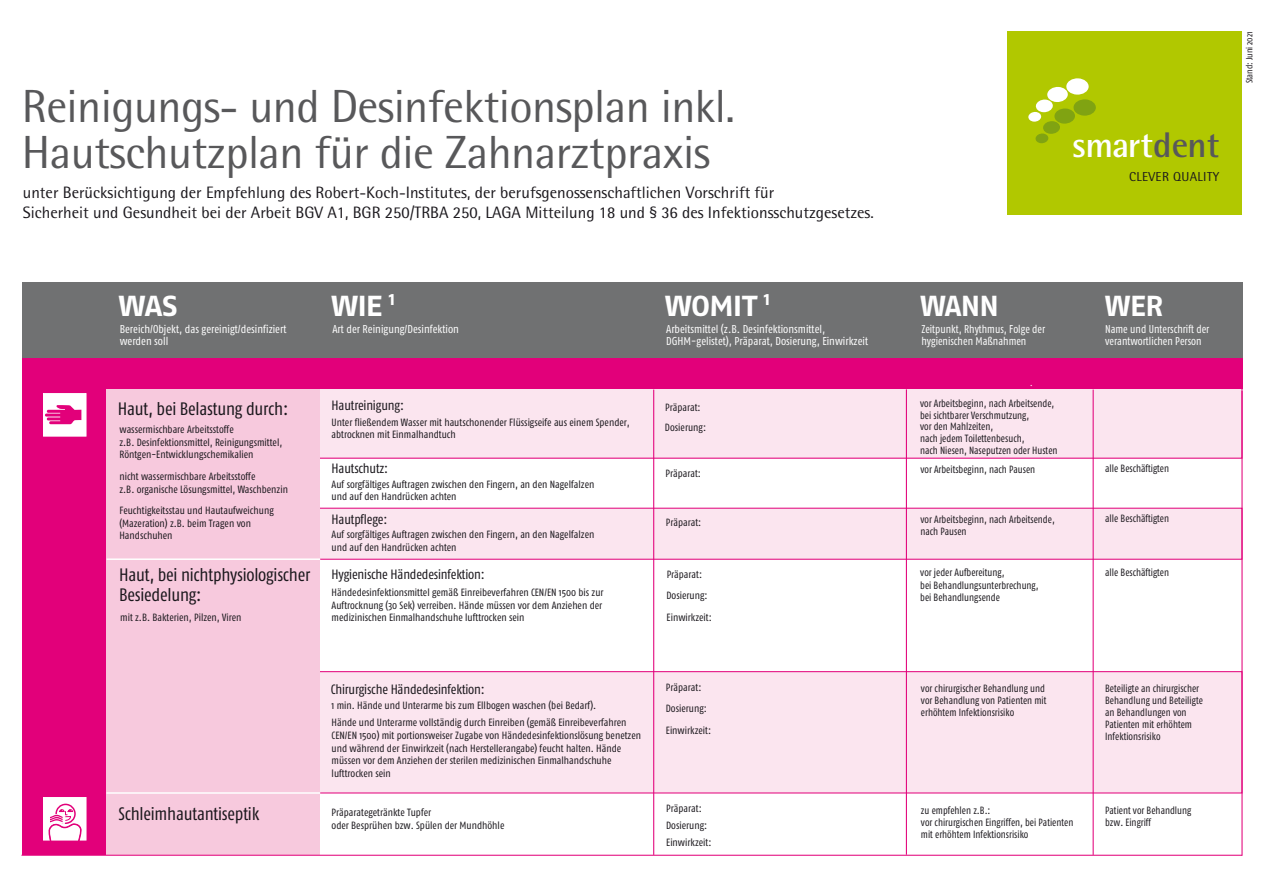
<style>
.page{position:relative;width:1263px;height:893px;background:#fff}
.page>*{position:absolute;margin:0;border:0;box-sizing:border-box;transform-origin:0 0}
.t1{font:46.5px/46.5px "Rotis Semi Sans Pro";letter-spacing:-.015em;color:#58585a}
.t2{font:700 35.7px "Rotis Semi Sans";letter-spacing:-.01em;color:#fff}
.t3{font:700 28.95px "Fago Ex";letter-spacing:-.02em;color:#fff}
.t4{font:700 28.95px "Fago Ex";letter-spacing:-.02em;color:#fff;scale:.95 1}
.t5{font:19.5px "Fago Co Bold Caps";color:#fff}
.t6{font:18px/19.5px "Fago Co";letter-spacing:-.015em;color:#1a171c}
.t7{font:16.5px/19.8px "Rotis Semi Sans Pro";color:#1a171c}
.t8{font:13.5px "Fago Co";letter-spacing:-.015em;color:#1a171c}
.t9{font:13.05px "Rotis Semi Sans";letter-spacing:.03em;color:#1a171c}
.t10{font:11.4px/12px "Fago Co";color:#fff}
.t11{font:11.4px/12px "Fago Co";color:#fff;scale:.95 1}
.t12{font:11.25px "Minion Pro";color:#fff;scale:.95 1}
.t13{font:10.5px/12.6px "Fago Co";color:#1a171c}
.t14{font:10.5px/12px "Fago Co";color:#1a171c;scale:.95 1}
.t15{font:9px "Fago Co";color:#1a171c}
.s1{color:#58585a}
</style>
<div class="page">
<div style="left:22px;top:282px;width:1220px;height:77px;background:#707172"></div>
<div style="left:283px;top:388px;width:959px;height:71px;background:#fbe5ef"></div>
<div style="left:278px;top:508px;width:964px;height:52px;background:#fbe5ef"></div>
<div style="left:275px;top:671px;width:967px;height:122px;background:#fbe5ef;border:1px solid #e2007a"></div>
<div style="left:22px;top:358px;width:86px;height:497px;background:#e2007a"></div>
<div style="left:107px;top:389px;width:213px;height:466px;background:#f7c9dd"></div>
<div style="left:43px;top:393px;width:43px;height:43px;background:#fff;border:1px solid #fff"></div>
<svg style="left:45px;top:405px;width:36px;height:19px"></svg>
<div style="left:43px;top:797px;width:43px;height:43px;background:#fff"></div>
<div style="left:55px;top:804px;width:21px;height:20px;border:1px solid #e2007a;border-radius:50%"></div>
<svg style="left:46px;top:809px;width:38px;height:32px"></svg>
<hr style="left:107px;top:558px;width:213px;height:2px;background:#fff">
<hr style="left:106px;top:792px;width:214px;height:2px;background:#fff">
<hr style="left:1241px;top:391px;width:1px;height:465px;background:#e2007a">
<div style="left:98px;top:358px;width:1144px;height:31px;background:#e2007a"></div>
<hr style="left:906px;top:389px;width:1px;height:466px;background:#e2007a">
<hr style="left:1093px;top:390px;width:1px;height:465px;background:#e2007a">
<hr style="left:653px;top:390px;width:1px;height:465px;background:#e2007a">
<hr style="left:21px;top:855px;width:1221px;height:1px;background:#e2007a">
<div style="left:1007px;top:31px;width:235px;height:184px;background:#b1c800"></div>
<svg style="left:1028px;top:78px;width:68px;height:65px"></svg>
<h1 class="t1" style="left:22px;top:83px;width:715px">Reinigungs- und Desinfektionsplan inkl.<br>Hautschutzplan für die Zahnarztpraxis</h1>
<p class="t7" style="left:23px;top:183px;width:852px">unter Berücksichtigung der Empfehlung des Robert-Koch-Institutes, der berufsgenossenschaftlichen Vorschrift für<br>Sicherheit und Gesundheit bei der Arbeit BGV A1, BGR 250/TRBA 250, LAGA Mitteilung 18 und § 36 des Infektionsschutzgesetzes.</p>
<h3 class="t3" style="left:119px;top:288px;width:61px">WAS</h3>
<p class="t10" style="left:120px;top:323px;width:168px">Bereich/Objekt, das gereinigt/desinfiziert werden soll</p>
<h3 class="t6" style="left:118px;top:398px;width:172px">Haut, bei Belastung durch:</h3>
<p class="t13" style="left:119px;top:423px;width:164px">wassermischbare Arbeitsstoffe<br>z.B. Desinfektionsmittel, Reinigungsmittel,<br>Röntgen-Entwicklungschemikalien</p>
<p class="t13" style="left:119px;top:470px;width:170px">nicht wassermischbare Arbeitsstoffe<br>z.B. organische Lösungsmittel, Waschbenzin</p>
<p class="t13" style="left:119px;top:504px;width:156px">Feuchtigkeitsstau und Hautaufweichung (Mazeration) z.B. beim Tragen von<br>Handschuhen</p>
<h3 class="t6" style="left:119px;top:565px;width:193px">Haut, bei nichtphysiologischer<br>Besiedelung:</h3>
<p class="t13" style="left:120px;top:610px;width:123px">mit z.B. Bakterien, Pilzen, Viren</p>
<h3 class="t5" style="left:389px;top:286px;width:8px">1</h3>
<h3 class="t3" style="left:665px;top:288px;width:93px">WOMIT</h3>
<p class="t10" style="left:666px;top:323px;width:203px">Arbeitsmittel (z.B. Desinfektionsmittel,<br>DGHM-gelistet), Präparat, Dosierung, Einwirkzeit</p>
<h3 class="t5" style="left:764px;top:286px;width:8px">1</h3>
<h3 class="t3" style="left:331px;top:288px;width:53px">WIE</h3>
<p class="t10" style="left:332px;top:323px;width:128px">Art der Reinigung/Desinfektion</p>
<p class="t8" style="left:332px;top:397px;width:74px">Hautreinigung:</p>
<p class="t13" style="left:332px;top:416px;width:300px">Unter fließendem Wasser mit hautschonender Flüssigseife aus einem Spender, abtrocknen mit Einmalhandtuch</p>
<p class="t8" style="left:332px;top:461px;width:58px">Hautschutz:</p>
<p class="t13" style="left:332px;top:477px;width:264px">Auf sorgfältiges Auftragen zwischen den Fingern, an den Nagelfalzen und auf den Handrücken achten</p>
<p class="t13" style="left:332px;top:528px;width:264px">Auf sorgfältiges Auftragen zwischen den Fingern, an den Nagelfalzen und auf den Handrücken achten</p>
<p class="t13" style="left:332px;top:586px;width:273px">Händedesinfektionsmittel gemäß Einreibeverfahren CEN/EN 1500 bis zur<br>Auftrocknung (30 Sek) verreiben. Hände müssen vor dem Anziehen der medizinischen Einmalhandschuhe lufttrocken sein</p>
<p class="t8" style="left:332px;top:512px;width:57px">Hautpflege:</p>
<p class="t8" style="left:332px;top:567px;width:155px">Hygienische Händedesinfektion:</p>
<p class="t13" style="left:665px;top:397px;width:43px;line-height:19.8px">Präparat:<br>Dosierung:</p>
<p class="t13" style="left:665px;top:466px;width:37px">Präparat:</p>
<p class="t13" style="left:666px;top:516px;width:37px">Präparat:</p>
<p class="t13" style="left:666px;top:563px;width:47px;line-height:21.6px">Präparat:<br>Dosierung:<br>Einwirkzeit:</p>
<h3 class="t6" style="left:119px;top:804px;width:142px">Schleimhautantiseptik</h3>
<p class="t8" style="left:331px;top:682px;width:156px">Chirurgische Händedesinfektion:</p>
<p class="t13" style="left:332px;top:697px;width:296px;line-height:17.1px">1 min. Hände und Unterarme bis zum Ellbogen waschen (bei Bedarf).<br>Hände und Unterarme vollständig durch Einreiben (gemäß Einreibeverfahren</p>
<p class="t13" style="left:332px;top:729px;width:311px">CEN/EN 1500) mit portionsweiser Zugabe von Händedesinfektionslösung benetzen und während der Einwirkzeit (nach Herstellerangabe) feucht halten. Hände müssen vor dem Anziehen der sterilen medizinischen Einmalhandschuhe lufttrocken sein</p>
<p class="t13" style="left:666px;top:676px;width:47px;line-height:21.6px">Präparat:<br>Dosierung:<br>Einwirkzeit:</p>
<p class="t13" style="left:332px;top:806px;width:174px">Präparategetränkte Tupfer<br>oder Besprühen bzw. Spülen der Mundhöhle</p>
<p class="t13" style="left:666px;top:800px;width:47px;line-height:17.1px">Präparat:<br>Dosierung:<br>Einwirkzeit:</p>
<h2 class="t2" style="left:1072px;top:123px;width:149px">smart<span class="s1">dent</span></h2>
<p class="t9" style="left:1129px;top:169px;width:92px">CLEVER QUALITY</p>
<p class="t15" style="left:1244px;top:83px;width:53px;rotate:-90deg">Stand: Juni 2021</p>
<h3 class="t4" style="left:920px;top:288px;width:84px">WANN</h3>
<p class="t11" style="left:921px;top:323px;width:132px">Zeitpunkt, Rhythmus, Folge der hygienischen Maßnahmen</p>
<p class="t12" style="left:1030px;top:375px;width:4px">.</p>
<p class="t14" style="left:920px;top:397px;width:146px">vor Arbeitsbeginn, nach Arbeitsende, bei sichtbarer Verschmutzung,<br>vor den Mahlzeiten,<br>nach jedem Toilettenbesuch,<br>nach Niesen, Naseputzen oder Husten</p>
<p class="t14" style="left:920px;top:463px;width:122px">vor Arbeitsbeginn, nach Pausen</p>
<p class="t14" style="left:920px;top:513px;width:143px;line-height:12.6px">vor Arbeitsbeginn, nach Arbeitsende, nach Pausen</p>
<p class="t14" style="left:920px;top:566px;width:126px;line-height:12.6px">vor jeder Aufbereitung,<br>bei Behandlungsunterbrechung, bei Behandlungsende</p>
<p class="t14" style="left:921px;top:682px;width:134px">vor chirurgischer Behandlung und vor Behandlung von Patienten mit erhöhtem Infektionsrisiko</p>
<p class="t14" style="left:921px;top:804px;width:162px">zu empfehlen z.B.:<br>vor chirurgischen Eingriffen, bei Patienten mit erhöhtem Infektionsrisiko</p>
<h3 class="t4" style="left:1105px;top:288px;width:63px">WER</h3>
<p class="t11" style="left:1105px;top:323px;width:111px">Name und Unterschrift der verantwortlichen Person</p>
<p class="t14" style="left:1105px;top:462px;width:69px">alle Beschäftigten</p>
<p class="t14" style="left:1105px;top:513px;width:69px">alle Beschäftigten</p>
<p class="t14" style="left:1105px;top:566px;width:69px">alle Beschäftigten</p>
<p class="t14" style="left:1105px;top:682px;width:104px">Beteiligte an chirurgischer<br>Behandlung und Beteiligte an Behandlungen von<br>Patienten mit erhöhtem<br>Infektionsrisiko</p>
<p class="t14" style="left:1105px;top:804px;width:92px">Patient vor Behandlung bzw. Eingriff</p>
</div>
